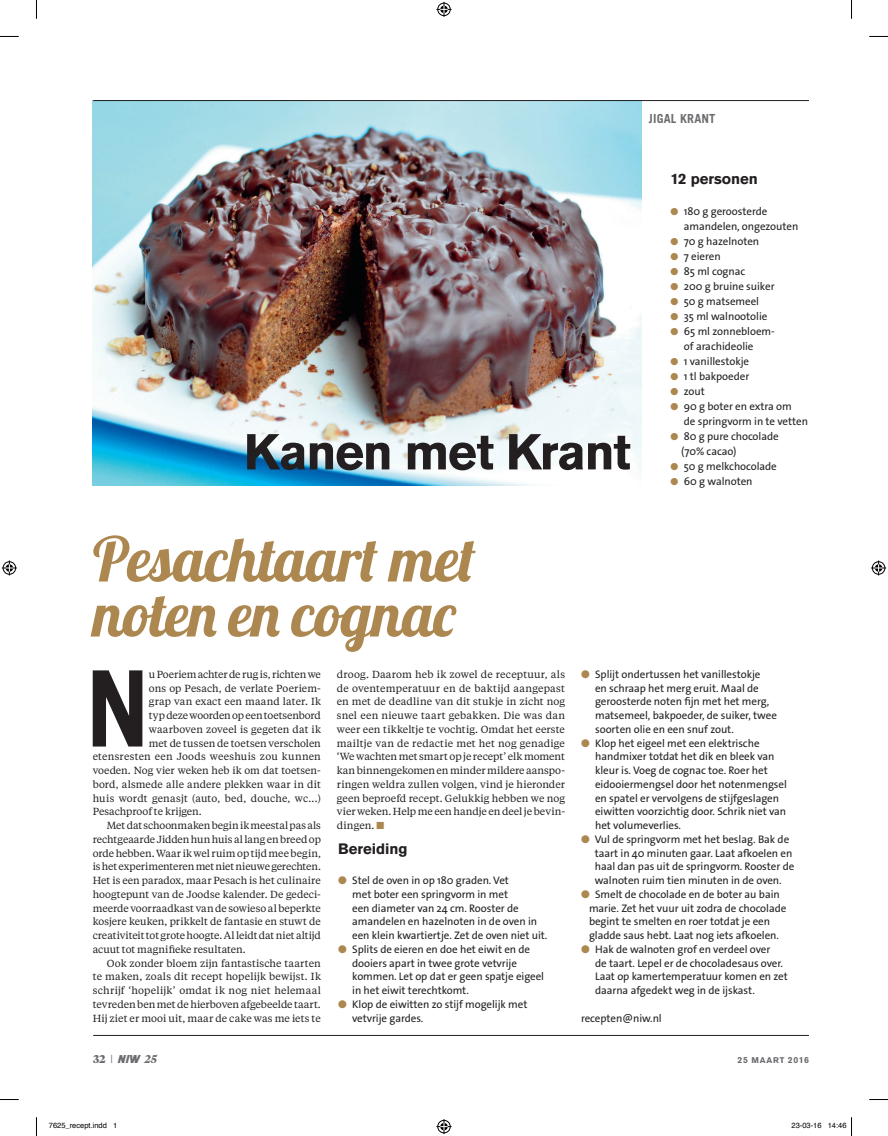
<style>
.page{position:relative;width:888px;height:1136px;background:#fff}
.page>*{position:absolute;margin:0;border:0;box-sizing:border-box;transform-origin:0 0}
.t1{font:700 105.5px "Trade Gothic LT Std";color:#231f20}
.t2{font:61.62px/55px "Lobster 1.4";letter-spacing:-.01em;color:#ac8850}
.t3{font:700 50px "Akzidenz Grotesk Pro";letter-spacing:-.03em;color:#231f20}
.t4{font:700 15px "Akzidenz Grotesk Pro";letter-spacing:-.005em;color:#231f20}
.t5{font:700 12.5px "Trade Gothic LT Std";letter-spacing:.01em;color:#6c6d70}
.t6{font:900 11.25px "Tiempos Headline";color:#6c6d70}
.t7{font:11px/13.8px "The Sans Os F";letter-spacing:-.005em;color:#231f20}
.t8{font:10.25px/13.8px "Tiempos Text";letter-spacing:.005em;color:#231f20;text-align:justify}
.t9{font:10.25px "Tiempos Text";letter-spacing:-.015em;color:#231f20}
.t10{font:10.25px "Tiempos Text";letter-spacing:.025em;color:#231f20}
.t11{font:700 8.75px "Akzidenz Grotesk Pro";letter-spacing:.06em;color:#6c6d70}
.t12{font:7.5px "Helvetica";color:#000}
.s1{color:#ac8850}
.s2{font-family:"Trade Gothic LT Std";font-weight:400}
.s3{font-family:"Niw Logo Font";font-weight:400;font-size:10px}
.s4{font-weight:700;font-style:italic}
.s5{font-size:8.25px}
</style>
<div class="page">
<img style="left:93px;top:101px;width:548px;height:384px">
<hr style="left:93px;top:1035px;width:716px;height:1px;background:#231f20">
<hr style="left:93px;top:100px;width:716px;height:1px;background:#231f20">
<svg style="left:0;top:36px;width:19px;height:1px"></svg>
<svg style="left:869px;top:36px;width:19px;height:1px"></svg>
<svg style="left:0;top:1099px;width:19px;height:1px"></svg>
<svg style="left:869px;top:1099px;width:19px;height:1px"></svg>
<svg style="left:36px;top:0;width:1px;height:19px"></svg>
<svg style="left:36px;top:1117px;width:1px;height:19px"></svg>
<svg style="left:851px;top:0;width:1px;height:19px"></svg>
<svg style="left:436px;top:2px;width:15px;height:15px"></svg>
<svg style="left:436px;top:1119px;width:15px;height:15px"></svg>
<svg style="left:2px;top:560px;width:15px;height:15px"></svg>
<svg style="left:871px;top:560px;width:15px;height:15px"></svg>
<svg style="left:851px;top:1117px;width:1px;height:19px"></svg>
<p class="t5" style="left:649px;top:111px;width:68px">JIGAL KRANT</p>
<h3 class="t3" style="left:244px;top:420px;width:389px">Kanen met Krant</h3>
<h2 class="t2" style="left:93px;top:531px;width:384px">Pesachtaart met noten en cognac</h2>
<h3 class="t4" style="left:671px;top:169px;width:89px">12 personen</h3>
<p class="t7" style="left:684px;top:204px;width:116px;line-height:15px;text-indent:-13px"><span class="s1">●</span> 180 g geroosterde amandelen, ongezouten</p>
<p class="t7" style="left:671px;top:235px;width:90px"><span class="s1">●</span> 70 g hazelnoten</p>
<p class="t7" style="left:671px;top:250px;width:52px"><span class="s1">●</span> 7 eieren</p>
<p class="t7" style="left:671px;top:265px;width:76px"><span class="s1">●</span> 85 ml cognac</p>
<p class="t7" style="left:671px;top:280px;width:105px"><span class="s1">●</span> 200 g bruine suiker</p>
<p class="t7" style="left:671px;top:295px;width:90px"><span class="s1">●</span> 50 g matsemeel</p>
<p class="t7" style="left:671px;top:310px;width:98px"><span class="s1">●</span> 35 ml walnootolie</p>
<p class="t7" style="left:684px;top:324px;width:92px;line-height:15px;text-indent:-13px"><span class="s1">●</span> 65 ml zonnebloem&shy;of arachideolie</p>
<p class="t7" style="left:671px;top:355px;width:80px"><span class="s1">●</span> 1 vanillestokje</p>
<p class="t7" style="left:671px;top:370px;width:80px"><span class="s1">●</span> 1 tl bakpoeder</p>
<p class="t7" style="left:671px;top:385px;width:36px"><span class="s1">●</span> zout</p>
<p class="t7" style="left:684px;top:399px;width:126px;line-height:15px;text-indent:-13px"><span class="s1">●</span> 90 g boter en extra om<br>de springvorm in te vetten</p>
<p class="t7" style="left:681px;top:429px;width:99px;line-height:15px;text-indent:-11px"><span class="s1">●</span> 80 g pure chocolade (70% cacao)</p>
<p class="t7" style="left:671px;top:460px;width:108px"><span class="s1">●</span> 50 g melkchocolade</p>
<p class="t7" style="left:671px;top:475px;width:84px"><span class="s1">●</span> 60 g walnoten</p>
<h1 class="t1" style="left:85px;top:644px;width:51px">N</h1>
<p class="t8" style="left:149px;top:667px;width:174px">u Poeriem achter de rug is, richten we</p>
<p class="t8" style="left:149px;top:681px;width:174px">ons op Pesach, de verlate Poeriem-</p>
<p class="t8" style="left:149px;top:694px;width:174px">grap van exact een maand later. Ik</p>
<p class="t9" style="left:149px;top:708px;width:173px">typ deze woorden op een toetsenbord</p>
<p class="t8" style="left:149px;top:722px;width:173px">waarboven zoveel is gegeten dat ik</p>
<p class="t8" style="left:149px;top:736px;width:173px">met de tussen de toetsen verscholen</p>
<p class="t10" style="left:93px;top:750px;width:230px">etensresten een Joods weeshuis zou kunnen</p>
<p class="t8" style="left:93px;top:763px;width:230px">voeden. Nog vier weken heb ik om dat toetsen-</p>
<p class="t8" style="left:93px;top:777px;width:230px">bord, alsmede alle andere plekken waar in dit</p>
<p class="t8" style="left:93px;top:791px;width:230px">huis wordt genasjt (auto, bed, douche, wc...)</p>
<p class="t8" style="left:93px;top:804px;width:111px">Pesachproof te krijgen.</p>
<p class="t8" style="left:107px;top:818px;width:215px">Met dat schoonmaken begin ik meestal pas als</p>
<p class="t8" style="left:93px;top:832px;width:230px">rechtgeaarde Jidden hun huis al lang en breed op</p>
<p class="t8" style="left:93px;top:846px;width:230px">orde hebben. Waar ik wel ruim op tijd mee begin,</p>
<p class="t9" style="left:93px;top:860px;width:230px">is het experimenteren met niet nieuwe gerechten.</p>
<p class="t8" style="left:93px;top:873px;width:230px">Het is een paradox, maar Pesach is het culinaire</p>
<p class="t8" style="left:93px;top:887px;width:230px">hoogtepunt van de Joodse kalender. De gedeci-</p>
<p class="t8" style="left:93px;top:901px;width:230px">meerde voorraadkast van de sowieso al beperkte</p>
<p class="t8" style="left:93px;top:914px;width:230px">kosjere keuken, prikkelt de fantasie en stuwt de</p>
<p class="t8" style="left:93px;top:928px;width:230px">creativiteit tot grote hoogte. Al leidt dat niet altijd</p>
<p class="t8" style="left:93px;top:942px;width:155px">acuut tot magnifieke resultaten.</p>
<p class="t8" style="left:107px;top:956px;width:215px">Ook zonder bloem zijn fantastische taarten</p>
<p class="t8" style="left:93px;top:969px;width:230px">te maken, zoals dit recept hopelijk bewijst. Ik</p>
<p class="t8" style="left:93px;top:983px;width:230px">schrijf ‘hopelijk’ omdat ik nog niet helemaal</p>
<p class="t8" style="left:93px;top:997px;width:230px">tevreden ben met de hierboven afgebeelde taart.</p>
<p class="t8" style="left:93px;top:1011px;width:230px">Hij ziet er mooi uit, maar de cake was me iets te</p>
<p class="t8" style="left:337px;top:667px;width:230px">droog. Daarom heb ik zowel de receptuur, als de oventemperatuur en de baktijd aangepast en met de deadline van dit stukje in zicht nog snel een nieuwe taart gebakken. Die was dan weer een tikkeltje te vochtig. Omdat het eerste mailtje van de redactie met het nog genadige ‘We wachten met smart op je recept’ elk moment kan binnengekomen en minder mildere aanspo&shy;ringen weldra zullen volgen, vind je hieronder geen beproefd recept. Gelukkig hebben we nog vier weken. Help me een handje en deel je bevin&shy;dingen. <span class="s1">■</span></p>
<h3 class="t4" style="left:338px;top:839px;width:71px">Bereiding</h3>
<p class="t7" style="left:352px;top:874px;width:197px;text-indent:-14px"><span class="s1">●</span> Stel de oven in op 180 graden. Vet<br>met boter een springvorm in met<br>een diameter van 24 cm. Rooster de amandelen en hazelnoten in de oven in een klein kwartiertje. Zet de oven niet uit.</p>
<p class="t7" style="left:352px;top:942px;width:193px;text-indent:-14px"><span class="s1">●</span> Splits de eieren en doe het eiwit en de dooiers apart in twee grote vetvrije kommen. Let op dat er geen spatje eigeel in het eiwit terechtkomt.</p>
<p class="t7" style="left:352px;top:997px;width:177px;text-indent:-14px"><span class="s1">●</span> Klop de eiwitten zo stijf mogelijk met vetvrije gardes.</p>
<p class="t7" style="left:595px;top:667px;width:183px;text-indent:-14px"><span class="s1">●</span> Splijt ondertussen het vanillestokje<br>en schraap het merg eruit. Maal de geroosterde noten fijn met het merg, matsemeel, bakpoeder, de suiker, twee soorten olie en een snuf zout.</p>
<p class="t7" style="left:595px;top:736px;width:193px;text-indent:-14px"><span class="s1">●</span> Klop het eigeel met een elektrische handmixer totdat het dik en bleek van kleur is. Voeg de cognac toe. Roer het eidooiermengsel door het notenmengsel en spatel er vervolgens de stijfgeslagen eiwitten voorzichtig door. Schrik niet van het volumeverlies.</p>
<p class="t7" style="left:595px;top:832px;width:201px;text-indent:-14px"><span class="s1">●</span> Vul de springvorm met het beslag. Bak de taart in 40 minuten gaar. Laat afkoelen en haal dan pas uit de springvorm. Rooster de walnoten ruim tien minuten in de oven.</p>
<p class="t7" style="left:589px;top:887px;width:199px;text-indent:-8px"><span class="s1">●</span> Smelt de chocolade en de boter au bain marie. Zet het vuur uit zodra de chocolade begint te smelten en roer totdat je een gladde saus hebt. Laat nog iets afkoelen.</p>
<p class="t7" style="left:595px;top:942px;width:194px;text-indent:-14px"><span class="s1">●</span> Hak de walnoten grof en verdeel over<br>de taart. Lepel er de chocoladesaus over.<br>Laat op kamertemperatuur komen en zet daarna afgedekt weg in de ijskast.</p>
<p class="t7" style="left:581px;top:1011px;width:82px">recepten@niw.nl</p>
<p class="t6" style="left:93px;top:1051px;width:65px">32<span class="s2">|</span> <span class="s3">C</span><span class="s4">25</span></p>
<p class="t11" style="left:737px;top:1054px;width:73px">25 <span class="s5">maart</span> 2016</p>
<p class="t12" style="left:49px;top:1120px;width:70px">7625_recept.indd 1</p>
<p class="t12" style="left:791px;top:1120px;width:57px">23-03-16 14:46</p>
</div>
